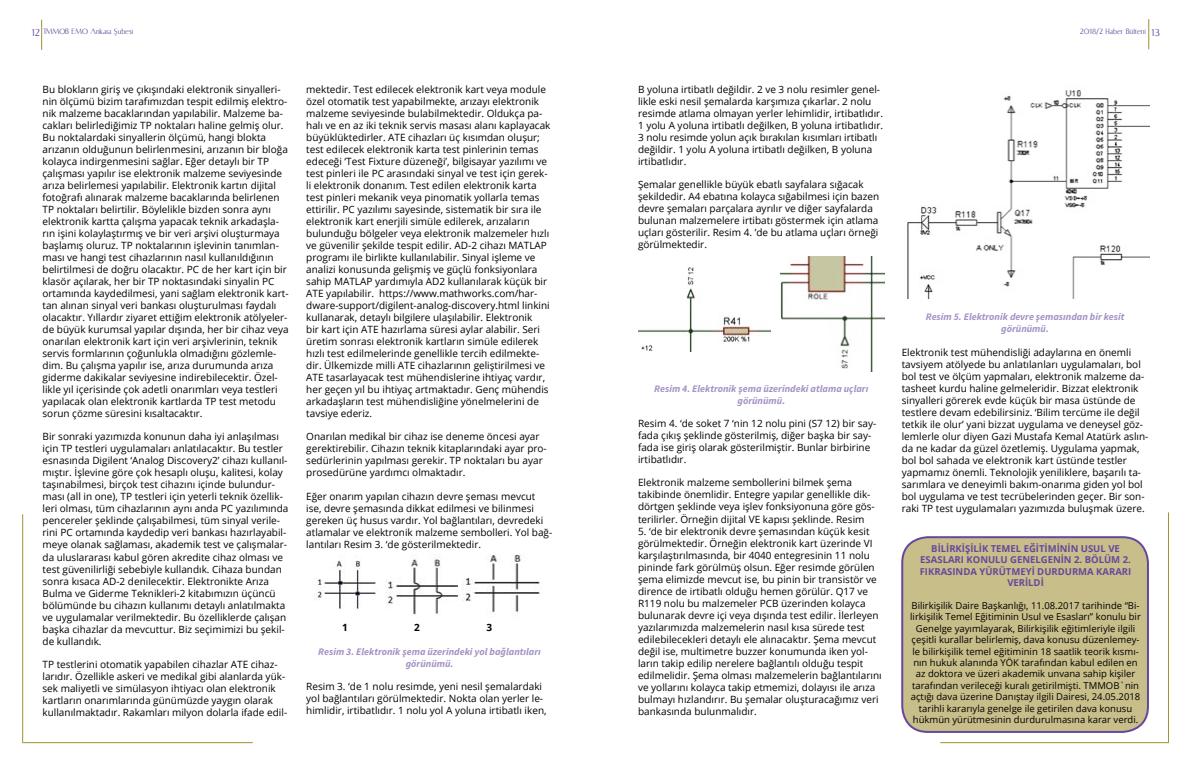
<style>
.page{position:relative;width:1191px;height:766px;background:#fff}
.page>*{position:absolute;margin:0;border:0;box-sizing:border-box;transform-origin:0 0}
.t1{font:10px/12px "Open Sans";color:#000}
.t2{font:italic 700 10px/12px "Source Sans Pro";color:#a393c6;text-align:center}
.t3{font:700 10px "Open Sans";color:#000}
.t4{font:9.5px/11.4px "Open Sans";color:#000;text-align:center}
.t5{font:700 9.5px/11.4px "Open Sans";color:#64489d;text-align:center}
.t6{font:9px "CAT Linz";color:#64489d}
.s1{font-size:12px}
</style>
<div class="page">
<hr style="left:22px;top:514px;width:1px;height:229px;background:#9e9133">
<hr style="left:23px;top:742px;width:230px;height:1px;background:#9e9133">
<hr style="left:940px;top:742px;width:229px;height:1px;background:#9e9133">
<hr style="left:1168px;top:512px;width:1px;height:230px;background:#9e9133">
<hr style="left:41px;top:20px;width:1px;height:30px;background:#9e9133">
<hr style="left:1148px;top:19px;width:1px;height:30px;background:#9e9133">
<div style="left:902px;top:537px;width:246px;height:194px;background:#c8be8a;border-radius:26px"></div>
<div style="left:901px;top:536px;width:248px;height:196px;border:2px solid #64489d;border-radius:26px"></div>
<img style="left:314px;top:554px;width:226px;height:61px">
<img style="left:638px;top:267px;width:132px;height:84px">
<img style="left:780px;top:257px;width:104px;height:114px">
<img style="left:907px;top:89px;width:242px;height:209px">
<p class="t6" style="left:32px;top:27px;width:103px"><span class="s1">12</span> TMMOB EMO Ankara Şubesi</p>
<p class="t6" style="left:1080px;top:27px;width:82px">2018/2 Haber Bülteni <span class="s1">13</span></p>
<p class="t1" style="left:43px;top:83px;width:248px">Bu blokların giriş ve çıkışındaki elektronik sinyalleri&shy;nin ölçümü bizim tarafımızdan tespit edilmiş elektro&shy;nik malzeme bacaklarından yapılabilir. Malzeme ba&shy;cakları belirlediğimiz TP noktaları haline gelmiş olur.<br>Bu noktalardaki sinyallerin ölçümü, hangi blokta arızanın olduğunun belirlenmesini, arızanın bir bloğa kolayca indirgenmesini sağlar. Eğer detaylı bir TP çalışması yapılır ise elektronik malzeme seviyesinde arıza belirlemesi yapılabilir. Elektronik kartın dijital fotoğrafı alınarak malzeme bacaklarında belirlenen TP noktaları belirtilir. Böylelikle bizden sonra aynı elektronik kartta çalışma yapacak teknik arkadaşla&shy;rın işini kolaylaştırmış ve bir veri arşivi oluşturmaya başlamış oluruz. TP noktalarının işlevinin tanımlan&shy;ması ve hangi test cihazlarının nasıl kullanıldığının belirtilmesi de doğru olacaktır. PC de her kart için bir klasör açılarak, her bir TP noktasındaki sinyalin PC ortamında kaydedilmesi, yani sağlam elektronik kart&shy;tan alınan sinyal veri bankası oluşturulması faydalı olacaktır. Yıllardır ziyaret ettiğim elektronik atölyeler&shy;de büyük kurumsal yapılar dışında, her bir cihaz veya onarılan elektronik kart için veri arşivlerinin, teknik servis formlarının çoğunlukla olmadığını gözlemle&shy;dim. Bu çalışma yapılır ise, arıza durumunda arıza giderme dakikalar seviyesine indirebilecektir. Özel&shy;likle yıl içerisinde çok adetli onarımları veya testleri yapılacak olan elektronik kartlarda TP test metodu sorun çözme süresini kısaltacaktır.</p>
<p class="t1" style="left:43px;top:430px;width:247px">Bir sonraki yazımızda konunun daha iyi anlaşılması için TP testleri uygulamaları anlatılacaktır. Bu testler esnasında Digilent ‘Analog Discovery2’ cihazı kullanıl&shy;mıştır. İşlevine göre çok hesaplı oluşu, kalitesi, kolay taşınabilmesi, birçok test cihazını içinde bulundur&shy;ması (all in one), TP testleri için yeterli teknik özellik&shy;leri olması, tüm cihazlarının aynı anda PC yazılımında pencereler şeklinde çalışabilmesi, tüm sinyal verile&shy;rini PC ortamında kaydedip veri bankası hazırlayabil&shy;meye olanak sağlaması, akademik test ve çalışmalar&shy;da uluslararası kabul gören akredite cihaz olması ve test güvenilirliği sebebiyle kullandık. Cihaza bundan sonra kısaca AD-2 denilecektir. Elektronikte Arıza Bulma ve Giderme Teknikleri-2 kitabımızın üçüncü bölümünde bu cihazın kullanımı detaylı anlatılmakta ve uygulamalar verilmektedir. Bu özelliklerde çalışan başka cihazlar da mevcuttur. Biz seçimimizi bu şekil&shy;de kullandık.</p>
<p class="t1" style="left:43px;top:657px;width:246px">TP testlerini otomatik yapabilen cihazlar ATE cihaz&shy;larıdır. Özellikle askeri ve medikal gibi alanlarda yük&shy;sek maliyetli ve simülasyon ihtiyacı olan elektronik kartların onarımlarında günümüzde yaygın olarak kullanılmaktadır. Rakamları milyon dolarla ifade edil-</p>
<p class="t1" style="left:306px;top:83px;width:246px">mektedir. Test edilecek elektronik kart veya module özel otomatik test yapabilmekte, arızayı elektronik malzeme seviyesinde bulabilmektedir. Oldukça pa&shy;halı ve en az iki teknik servis masası alanı kaplayacak büyüklüktedirler. ATE cihazları üç kısımdan oluşur; test edilecek elektronik karta test pinlerinin temas edeceği ‘Test Fixture düzeneği’, bilgisayar yazılımı ve test pinleri ile PC arasındaki sinyal ve test için gerek&shy;li elektronik donanım. Test edilen elektronik karta test pinleri mekanik veya pinomatik yollarla temas ettirilir. PC yazılımı sayesinde, sistematik bir sıra ile elektronik kart enerjili simüle edilerek, arızaların bulunduğu bölgeler veya elektronik malzemeler hızlı ve güvenilir şekilde tespit edilir. AD-2 cihazı MATLAP programı ile birlikte kullanılabilir. Sinyal işleme ve analizi konusunda gelişmiş ve güçlü fonksiyonlara sahip MATLAP yardımıyla AD2 kullanılarak küçük bir ATE yapılabilir. https://www.mathworks.com/har&shy;dware-support/digilent-analog-discovery.html linkini kullanarak, detaylı bilgilere ulaşılabilir. Elektronik<br>bir kart için ATE hazırlama süresi aylar alabilir. Seri üretim sonrası elektronik kartların simüle edilerek hızlı test edilmelerinde genellikle tercih edilmekte&shy;dir. Ülkemizde milli ATE cihazlarının geliştirilmesi ve ATE tasarlayacak test mühendislerine ihtiyaç vardır, her geçen yıl bu ihtiyaç artmaktadır. Genç mühendis arkadaşların test mühendisliğine yönelmelerini de tavsiye ederiz.</p>
<p class="t1" style="left:306px;top:430px;width:242px">Onarılan medikal bir cihaz ise deneme öncesi ayar gerektirebilir. Cihazın teknik kitaplarındaki ayar pro&shy;sedürlerinin yapılması gerekir. TP noktaları bu ayar prosedürüne yardımcı olmaktadır.</p>
<p class="t1" style="left:306px;top:489px;width:247px">Eğer onarım yapılan cihazın devre şeması mevcut ise, devre şemasında dikkat edilmesi ve bilinmesi gereken üç husus vardır. Yol bağlantıları, devredeki atlamalar ve elektronik malzeme sembolleri. Yol bağ&shy;lantıları Resim 3. ‘de gösterilmektedir.</p>
<p class="t3" style="left:342px;top:620px;width:7px">1</p>
<p class="t3" style="left:414px;top:620px;width:7px">2</p>
<p class="t3" style="left:486px;top:620px;width:7px">3</p>
<p class="t2" style="left:318px;top:645px;width:224px">Resim 3. Elektronik şema üzerindeki yol bağlantıları görünümü.</p>
<p class="t1" style="left:306px;top:680px;width:242px">Resim 3. ‘de 1 nolu resimde, yeni nesil şemalardaki yol bağlantıları görülmektedir. Nokta olan yerler le&shy;himlidir, irtibatlıdır. 1 nolu yol A yoluna irtibatlı iken,</p>
<p class="t1" style="left:638px;top:83px;width:247px">B yoluna irtibatlı değildir. 2 ve 3 nolu resimler genel&shy;likle eski nesil şemalarda karşımıza çıkarlar. 2 nolu resimde atlama olmayan yerler lehimlidir, irtibatlıdır.<br>1 yolu A yoluna irtibatlı değilken, B yoluna irtibatlıdır.<br>3 nolu resimde yolun açık bırakılan kısımları irtibatlı değildir. 1 yolu A yoluna irtibatlı değilken, B yoluna irtibatlıdır.</p>
<p class="t1" style="left:638px;top:178px;width:243px">Şemalar genellikle büyük ebatlı sayfalara sığacak şekildedir. A4 ebatına kolayca sığabilmesi için bazen devre şemaları parçalara ayrılır ve diğer sayfalarda bulunan malzemelere irtibatı göstermek için atlama uçları gösterilir. Resim 4. ’de bu atlama uçları örneği görülmektedir.</p>
<p class="t2" style="left:654px;top:382px;width:216px">Resim 4. Elektronik şema üzerindeki atlama uçları görünümü.</p>
<p class="t1" style="left:638px;top:417px;width:240px">Resim 4. ‘de soket 7 ‘nin 12 nolu pini (S7 12) bir say&shy;fada çıkış şeklinde gösterilmiş, diğer başka bir say&shy;fada ise giriş olarak gösterilmiştir. Bunlar birbirine irtibatlıdır.</p>
<p class="t1" style="left:638px;top:476px;width:238px">Elektronik malzeme sembollerini bilmek şema takibinde önemlidir. Entegre yapılar genellikle dik&shy;dörtgen şeklinde veya işlev fonksiyonuna göre gös&shy;terilirler. Örneğin dijital VE kapısı şeklinde. Resim</p>
<p class="t1" style="left:638px;top:524px;width:245px">5. ‘de bir elektronik devre şemasından küçük kesit görülmektedir. Örneğin elektronik kart üzerinde VI karşılaştırılmasında, bir 4040 entegresinin 11 nolu pininde fark görülmüş olsun. Eğer resimde görülen şema elimizde mevcut ise, bu pinin bir transistör ve dirence de irtibatlı olduğu hemen görülür. Q17 ve R119 nolu bu malzemeler PCB üzerinden kolayca bulunarak devre içi veya dışında test edilir. İlerleyen yazılarımızda malzemelerin nasıl kısa sürede test edilebilecekleri detaylı ele alınacaktır. Şema mevcut değil ise, multimetre buzzer konumunda iken yol&shy;ların takip edilip nerelere bağlantılı olduğu tespit edilmelidir. Şema olması malzemelerin bağlantılarını ve yollarını kolayca takip etmemizi, dolayısı ile arıza bulmayı hızlandırır. Bu şemalar oluşturacağımız veri bankasında bulunmalıdır.</p>
<p class="t2" style="left:925px;top:310px;width:200px">Resim 5. Elektronik devre şemasından bir kesit görünümü.</p>
<p class="t1" style="left:901px;top:345px;width:248px">Elektronik test mühendisliği adaylarına en önemli tavsiyem atölyede bu anlatılanları uygulamaları, bol bol test ve ölçüm yapmaları, elektronik malzeme da&shy;tasheet kurdu haline gelmeleridir. Bizzat elektronik sinyalleri görerek evde küçük bir masa üstünde de testlere devam edebilirsiniz. ‘Bilim tercüme ile değil tetkik ile olur’ yani bizzat uygulama ve deneysel göz&shy;lemlerle olur diyen Gazi Mustafa Kemal Atatürk aslın&shy;da ne kadar da güzel özetlemiş. Uygulama yapmak, bol bol sahada ve elektronik kart üstünde testler yapmamız önemli. Teknolojik yeniliklere, başarılı ta&shy;sarımlara ve deneyimli bakım-onarıma giden yol bol bol uygulama ve test tecrübelerinden geçer. Bir son&shy;raki TP test uygulamaları yazımızda buluşmak üzere.</p>
<p class="t5" style="left:919px;top:542px;width:213px">BİLİRKİŞİLİK TEMEL EĞİTİMİNİN USUL VE<br>ESASLARI KONULU GENELGENİN 2. BÖLÜM 2.<br>FIKRASINDA YÜRÜTMEYİ DURDURMA KARARI<br>VERİLDİ</p>
<p class="t4" style="left:910px;top:599px;width:232px">Bilirkişilik Daire Başkanlığı, 11.08.2017 tarihinde “Bi&shy;lirkişilik Temel Eğitiminin Usul ve Esasları” konulu bir Genelge yayımlayarak, Bilirkişilik eğitimleriyle ilgili çeşitli kurallar belirlemiş, dava konusu düzenlemey&shy;le bilirkişilik temel eğitiminin 18 saatlik teorik kısmı&shy;nın hukuk alanında YÖK tarafından kabul edilen en az doktora ve üzeri akademik unvana sahip kişiler tarafından verileceği kuralı getirilmişti. TMMOB`nin açtığı dava üzerine Danıştay ilgili Dairesi, 24.05.2018 tarihli kararıyla genelge ile getirilen dava konusu hükmün yürütmesinin durdurulmasına karar verdi.</p>
</div>
